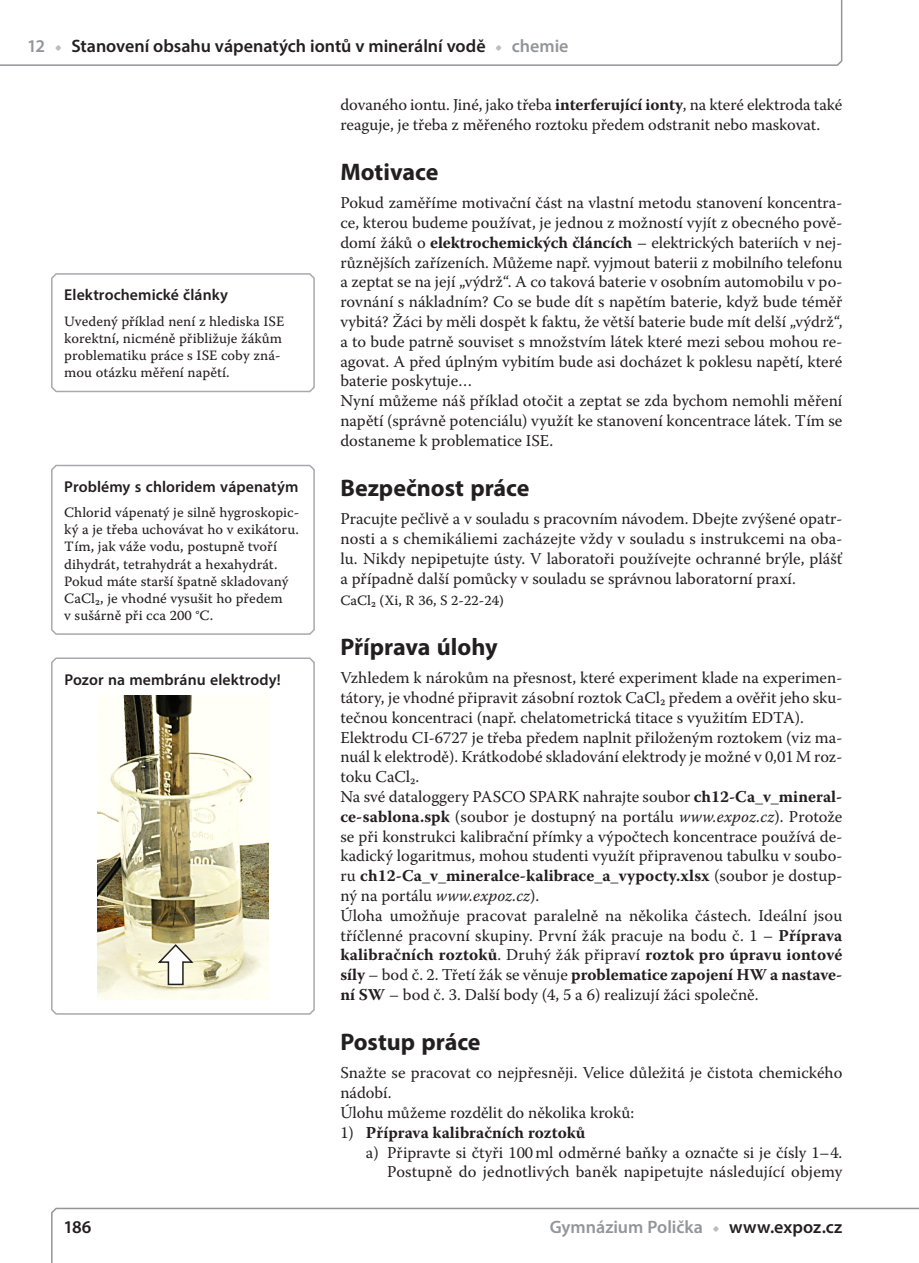
<style>
.page{position:relative;width:919px;height:1263px;background:#fff}
.page>*{position:absolute;margin:0;border:0;box-sizing:border-box;transform-origin:0 0}
.Nadpis_textu_1{font:700 24px "Myriad Pro";color:#231f20}
.t1{font:600 18px "Myriad Pro";color:#231f20}
.t2{font:600 18px "Myriad Pro";color:#939598}
.Základní_text{font:16.5px/19.8px "Warnock Pro";color:#231f20;text-align:justify}
.Základní_text_p__o{font:16.5px/19.8px "Warnock Pro";color:#231f20;text-align:justify}
.t3{font:700 16.5px "Warnock Pro";color:#231f20}
.Technická_úskalí_a_s{font:600 15.75px "Myriad Pro";letter-spacing:.005em;color:#231f20}
.Technická_úskalí_a_s-2{font:14.25px/17.1px "Warnock Pro Capt";color:#231f20}
.Základní_text_chemik{font:14.25px "Warnock Pro Capt";color:#231f20}
.s1{color:#939598}
.s2{font-family:"Warnock Pro";color:#bcbdc0}
.s3{font-weight:700}
.s4{font-style:italic}
.s5{font-weight:400}
.s6{color:#231f20}
</style>
<div class="page">
<svg style="left:0;top:0;width:843px;height:66px"></svg>
<svg style="left:51px;top:1207px;width:867px;height:56px"></svg>
<svg style="left:51px;top:464px;width:264px;height:171px"></svg>
<svg style="left:51px;top:657px;width:264px;height:358px"></svg>
<svg style="left:51px;top:273px;width:264px;height:120px"></svg>
<svg style="left:156px;top:943px;width:38px;height:43px"></svg>
<p class="t1" style="left:27px;top:34px;width:543px"><span class="s1">12</span> <span class="s2">•</span> Stanovení obsahu vápenatých iontů v minerální vodě <span class="s2">•</span> <span class="s1">chemie</span></p>
<p class="Technická_úskalí_a_s" style="left:64px;top:285px;width:165px">Elektrochemické články</p>
<p class="Technická_úskalí_a_s-2" style="left:64px;top:312px;width:221px">Uvedený příklad není z hlediska ISE korektní, nicméně přibližuje žákům problematiku práce s ISE coby zná&shy;mou otázku měření napětí.</p>
<p class="Technická_úskalí_a_s" style="left:64px;top:476px;width:236px">Problémy s chloridem vápenatým</p>
<p class="Technická_úskalí_a_s-2" style="left:64px;top:504px;width:236px">Chlorid vápenatý je silně hygroskopic&shy;ký a je třeba uchovávat ho v exikátoru.<br>Tím, jak váže vodu, postupně tvoří dihydrát, tetrahydrát a hexahydrát.<br>Pokud máte starší špatně skladovaný CaCl₂, je vhodné vysušit ho předem<br>v sušárně při cca 200 °C.</p>
<p class="Technická_úskalí_a_s" style="left:64px;top:669px;width:218px">Pozor na membránu elektrody!</p>
<p class="Základní_text" style="left:340px;top:94px;width:503px">dovaného iontu. Jiné, jako třeba <span class="s3">interferující ionty</span>, na které elektroda také reaguje, je třeba z měřeného roztoku předem odstranit nebo maskovat.</p>
<p class="Nadpis_textu_1" style="left:340px;top:156px;width:100px">Motivace</p>
<p class="Základní_text_p__o" style="left:340px;top:192px;width:503px">Pokud zaměříme motivační část na vlastní metodu stanovení koncentra&shy;ce, kterou budeme používat, je jednou z možností vyjít z obecného pově&shy;domí žáků o <span class="s3">elektrochemických článcích</span> – elektrických bateriích v nej&shy;různějších zařízeních. Můžeme např. vyjmout baterii z mobilního telefonu a zeptat se na její „výdrž“. A co taková baterie v osobním automobilu v po&shy;rovnání s nákladním? Co se bude dít s napětím baterie, když bude téměř vybitá? Žáci by měli dospět k faktu, že větší baterie bude mít delší „výdrž“, a to bude patrně souviset s množstvím látek které mezi sebou mohou re&shy;agovat. A před úplným vybitím bude asi docházet k poklesu napětí, které baterie poskytuje…</p>
<p class="Základní_text" style="left:340px;top:390px;width:503px">Nyní můžeme náš příklad otočit a zeptat se zda bychom nemohli měření napětí (správně potenciálu) využít ke stanovení koncentrace látek. Tím se dostaneme k problematice ISE.</p>
<p class="Nadpis_textu_1" style="left:340px;top:472px;width:191px">Bezpečnost práce</p>
<p class="Základní_text_p__o" style="left:340px;top:508px;width:503px">Pracujte pečlivě a v souladu s pracovním návodem. Dbejte zvýšené opatr&shy;nosti a s chemikáliemi zacházejte vždy v souladu s instrukcemi na oba&shy;lu. Nikdy nepipetujte ústy. V laboratoři používejte ochranné brýle, plášť a případně další pomůcky v souladu se správnou laboratorní praxí.</p>
<p class="Základní_text_chemik" style="left:340px;top:592px;width:165px">CaCl₂ (Xi, R 36, S 2-22-24)</p>
<p class="Nadpis_textu_1" style="left:340px;top:631px;width:159px">Příprava úlohy</p>
<p class="Základní_text_p__o" style="left:340px;top:668px;width:503px">Vzhledem k nárokům na přesnost, které experiment klade na experimen&shy;tátory, je vhodné připravit zásobní roztok CaCl₂ předem a ověřit jeho sku&shy;tečnou koncentraci (např. chelatometrická titace s využitím EDTA).</p>
<p class="Základní_text" style="left:340px;top:727px;width:503px">Elektrodu CI-6727 je třeba předem naplnit přiloženým roztokem (viz ma&shy;nuál k elektrodě). Krátkodobé skladování elektrody je možné v 0,01M roz&shy;toku CaCl₂.</p>
<p class="Základní_text" style="left:340px;top:786px;width:503px">Na své dataloggery PASCO SPARK nahrajte soubor <span class="s3">ch12-Ca_v_mineral&shy;ce-sablona.spk</span> (soubor je dostupný na portálu <span class="s4">www.expoz.cz</span>). Protože se při konstrukci kalibrační přímky a výpočtech koncentrace používá de&shy;kadický logaritmus, mohou studenti využít připravenou tabulku v soubo&shy;ru <span class="s3">ch12-Ca_v_mineralce-kalibrace_a_vypocty.xlsx</span> (soubor je dostup&shy;ný na portálu <span class="s4">www.expoz.cz</span>).</p>
<p class="Základní_text" style="left:340px;top:905px;width:503px">Úloha umožňuje pracovat paralelně na několika částech. Ideální jsou tříčlenné pracovní skupiny. První žák pracuje na bodu č. 1 – <span class="s3">Příprava kalibračních roztoků</span>. Druhý žák připraví <span class="s3">roztok pro úpravu iontové síly</span> – bod č. 2. Třetí žák se věnuje <span class="s3">problematice zapojení HW a nastave&shy;ní SW</span> – bod č. 3. Další body (4, 5 a 6) realizují žáci společně.</p>
<p class="Nadpis_textu_1" style="left:340px;top:1026px;width:142px">Postup práce</p>
<p class="Základní_text" style="left:340px;top:1063px;width:503px">Snažte se pracovat co nejpřesněji. Velice důležitá je čistota chemického nádobí.</p>
<p class="Základní_text" style="left:340px;top:1102px;width:295px">Úlohu můžeme rozdělit do několika kroků:</p>
<p class="t3" style="left:340px;top:1122px;width:246px"><span class="s5">1)</span> Příprava kalibračních roztoků</p>
<p class="Základní_text_p__o" style="left:366px;top:1142px;width:478px;text-align:right">a) Připravte si čtyři 100ml odměrné baňky a označte si je čísly 1–4.<br>Postupně do jednotlivých baněk napipetujte následující objemy</p>
<p class="t1" style="left:63px;top:1216px;width:30px">186</p>
<p class="t2" style="left:549px;top:1216px;width:294px">Gymnázium Polička <span class="s2">•</span> <span class="s6">www.expoz.cz</span></p>
</div>
